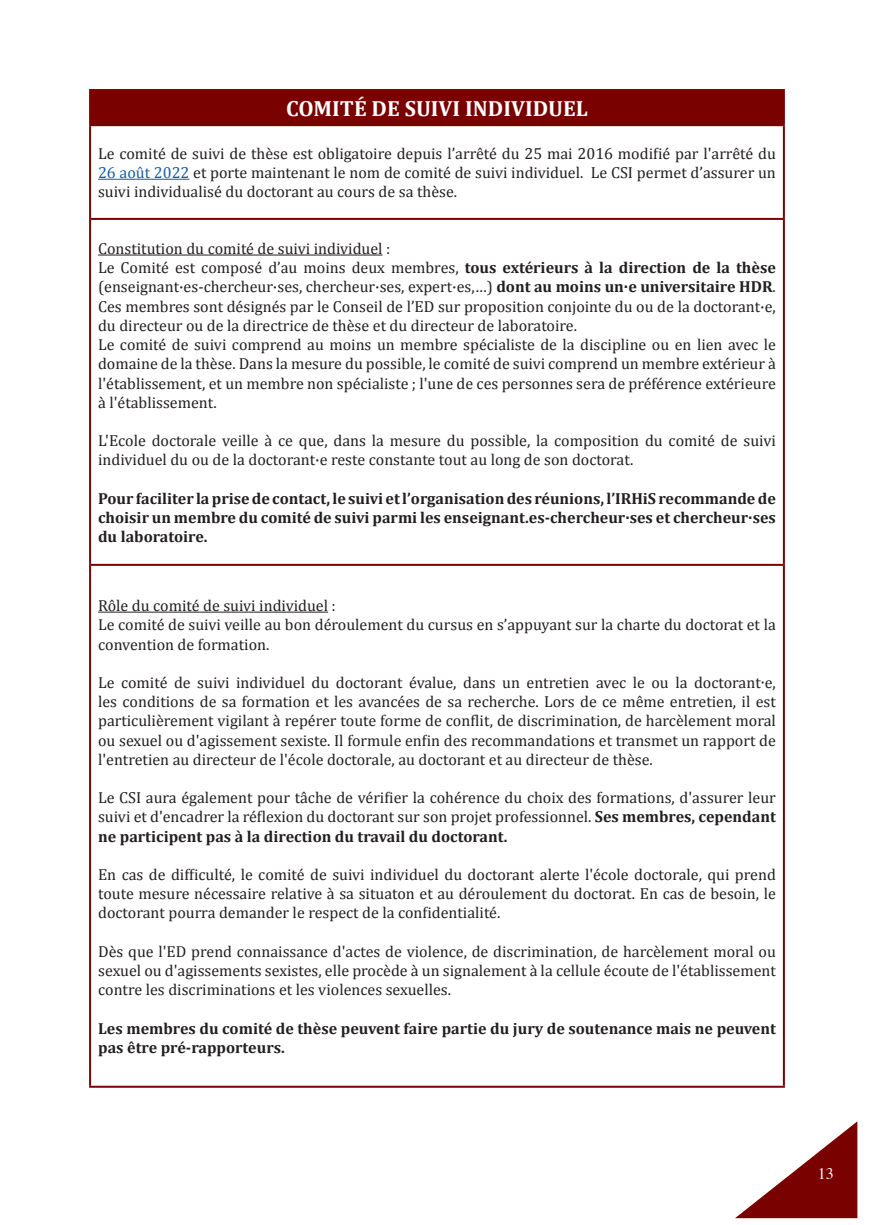
<style>
.page{position:relative;width:874px;height:1225px;background:#fff}
.page>*{position:absolute;margin:0;border:0;box-sizing:border-box;transform-origin:0 0}
.t1{font:700 22px "Cambria";color:#fff}
.t2{font:16px/19.2px "Cambria";color:#231f20;text-align:justify}
.t3{font:700 16px/19.2px "Cambria";color:#231f20;text-align:justify}
.t4{font:16px "Times";color:#fff}
.s1{color:#175d9e}
.s2{font-weight:700}
</style>
<div class="page">
<svg style="left:735px;top:1122px;width:121px;height:96px"></svg>
<div style="left:90px;top:90px;width:693px;height:35px;background:#790100"></div>
<hr style="left:89px;top:89px;width:695px;height:2px;background:#790100">
<hr style="left:89px;top:91px;width:2px;height:33px;background:#790100">
<hr style="left:782px;top:91px;width:2px;height:33px;background:#790100">
<hr style="left:89px;top:124px;width:695px;height:2px;background:#790100">
<hr style="left:89px;top:126px;width:2px;height:92px;background:#790100">
<hr style="left:782px;top:126px;width:2px;height:92px;background:#790100">
<hr style="left:89px;top:218px;width:695px;height:2px;background:#790100">
<hr style="left:89px;top:220px;width:2px;height:344px;background:#790100">
<hr style="left:782px;top:220px;width:2px;height:344px;background:#790100">
<hr style="left:89px;top:564px;width:695px;height:2px;background:#790100">
<hr style="left:89px;top:566px;width:2px;height:519px;background:#790100">
<hr style="left:782px;top:566px;width:2px;height:519px;background:#790100">
<hr style="left:89px;top:1085px;width:695px;height:2px;background:#790100">
<hr style="left:98px;top:179px;width:91px;height:1px;background:#175d9e">
<hr style="left:98px;top:254px;width:284px;height:1px;background:#231f20">
<hr style="left:98px;top:611px;width:230px;height:1px;background:#231f20">
<h1 class="t1" style="left:286px;top:93px;width:303px">COMITÉ DE SUIVI INDIVIDUEL</h1>
<p class="t2" style="left:98px;top:144px;width:679px">Le comité de suivi de thèse est obligatoire depuis l’arrêté du 25 mai 2016 modifié par l'arrêté du <span class="s1">26 août 2022</span> et porte maintenant le nom de comité de suivi individuel. Le CSI permet d’assurer un suivi individualisé du doctorant au cours de sa thèse.</p>
<p class="t2" style="left:98px;top:239px;width:679px;text-align:left">Constitution du comité de suivi individuel :<br>Le Comité est composé d’au moins deux membres, <span class="s2">tous extérieurs à la direction de la thèse </span>(enseignant·es-chercheur·ses, chercheur·ses, expert·es,…) <span class="s2">dont au moins un·e universitaire HDR</span>.<br>Ces membres sont désignés par le Conseil de l’ED sur proposition conjointe du ou de la doctorant·e, du directeur ou de la directrice de thèse et du directeur de laboratoire.<br>Le comité de suivi comprend au moins un membre spécialiste de la discipline ou en lien avec le domaine de la thèse. Dans la mesure du possible, le comité de suivi comprend un membre extérieur à l'établissement, et un membre non spécialiste ; l'une de ces personnes sera de préférence extérieure à l'établissement.</p>
<p class="t2" style="left:98px;top:431px;width:679px">L'Ecole doctorale veille à ce que, dans la mesure du possible, la composition du comité de suivi individuel du ou de la doctorant·e reste constante tout au long de son doctorat.</p>
<p class="t3" style="left:98px;top:488px;width:679px">Pour faciliter la prise de contact, le suivi et l’organisation des réunions, l’IRHiS recommande de choisir un membre du comité de suivi parmi les enseignant.es-chercheur·ses et chercheur·ses du laboratoire.</p>
<p class="t2" style="left:98px;top:596px;width:679px;text-align:left">Rôle du comité de suivi individuel :<br>Le comité de suivi veille au bon déroulement du cursus en s’appuyant sur la charte du doctorat et la convention de formation.</p>
<p class="t2" style="left:98px;top:673px;width:679px">Le comité de suivi individuel du doctorant évalue, dans un entretien avec le ou la doctorant·e, les conditions de sa formation et les avancées de sa recherche. Lors de ce même entretien, il est particulièrement vigilant à repérer toute forme de conflit, de discrimination, de harcèlement moral ou sexuel ou d'agissement sexiste. Il formule enfin des recommandations et transmet un rapport de l'entretien au directeur de l'école doctorale, au doctorant et au directeur de thèse.</p>
<p class="t2" style="left:98px;top:788px;width:679px">Le CSI aura également pour tâche de vérifier la cohérence du choix des formations, d'assurer leur suivi et d'encadrer la réflexion du doctorant sur son projet professionnel. <span class="s2">Ses membres, cependant ne participent pas à la direction du travail du doctorant.</span></p>
<p class="t2" style="left:98px;top:865px;width:679px">En cas de difficulté, le comité de suivi individuel du doctorant alerte l'école doctorale, qui prend toute mesure nécessaire relative à sa situaton et au déroulement du doctorat. En cas de besoin, le doctorant pourra demander le respect de la confidentialité.</p>
<p class="t2" style="left:98px;top:941px;width:679px">Dès que l'ED prend connaissance d'actes de violence, de discrimination, de harcèlement moral ou sexuel ou d'agissements sexistes, elle procède à un signalement à la cellule écoute de l'établissement contre les discriminations et les violences sexuelles.</p>
<p class="t3" style="left:98px;top:1018px;width:679px">Les membres du comité de thèse peuvent faire partie du jury de soutenance mais ne peuvent pas être pré-rapporteurs.</p>
<p class="t4" style="left:817px;top:1158px;width:17px">13</p>
</div>
